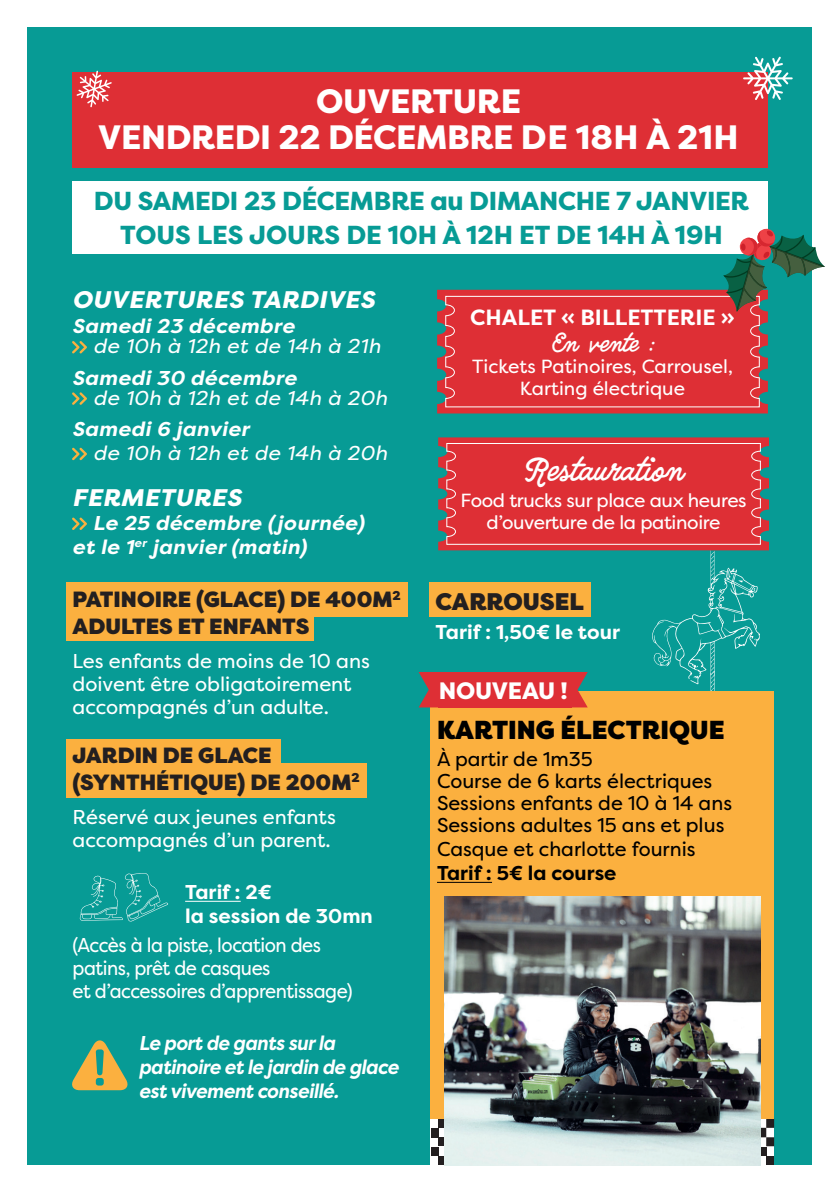
<style>
.page{position:relative;width:840px;height:1191px;background:#fff}
.page>*{position:absolute;margin:0;border:0;box-sizing:border-box;transform-origin:0 0}
.t1{font:800 33.8px/35.8px "Filson Pro";letter-spacing:-.01em;color:#fff;text-align:center}
.t2{font:28px "Quimby Gubernatorial";color:#fff}
.t3{font:800 26px/34px "Filson Pro";letter-spacing:-.01em;color:#079b95;text-align:center}
.t4{font:900 26px "Filson Pro";color:#000}
.t5{font:italic 800 24px "Filson Pro";letter-spacing:.02em;color:#fff}
.t6{font:900 24px "Filson Pro";color:#231f20}
.t7{font:800 23.8px "Filson Pro";letter-spacing:-.01em;color:#fff}
.t8{font:900 22px/26.4px "Filson Pro";color:#231f20}
.t9{font:700 22px "Filson Pro";color:#fff}
.t10{font:22px "Quimby Gubernatorial";color:#fff}
.t11{font:20px/23px "Filson Pro";letter-spacing:-.005em;color:#fff}
.t12{font:20px/22px "Filson Pro";color:#000}
.t13{font:italic 700 20px/24px "Filson Pro";letter-spacing:.015em;color:#fff}
.t14{font:20px/23px "Filson Pro";letter-spacing:-.025em;color:#fff;scale:.93 1}
.t15{font:italic 700 20px/24px "Filson Pro";letter-spacing:-.025em;color:#fff;scale:.93 1}
.t16{font:italic 20px "Filson Pro";letter-spacing:.02em;color:#fff}
.t17{font:700 20px/24px "Filson Pro";color:#fff}
.t18{font:700 20px "Filson Pro";color:#000}
.t19{font:19px/22px "Filson Pro";letter-spacing:-.02em;color:#fff;text-align:center}
.t20{font:19px/22px "Filson Pro";color:#fff;text-align:center}
</style>
<div class="page">
<div style="left:0;top:0;width:839px;height:1191px;background:#079b95"></div>
<div style="left:0;top:0;width:26px;height:1191px;background:#fff"></div>
<div style="left:0;top:0;width:839px;height:26px;background:#fff"></div>
<div style="left:0;top:1165px;width:839px;height:26px;background:#fff"></div>
<svg style="left:72px;top:341px;width:15px;height:12px"></svg>
<svg style="left:72px;top:392px;width:15px;height:13px"></svg>
<svg style="left:72px;top:447px;width:15px;height:13px"></svg>
<svg style="left:72px;top:517px;width:15px;height:13px"></svg>
<svg style="left:430px;top:1119px;width:343px;height:46px"></svg>
<div style="left:430px;top:1127px;width:8px;height:10px;background:#231f20"></div>
<div style="left:766px;top:1156px;width:7px;height:9px;background:#231f20"></div>
<div style="left:430px;top:1146px;width:8px;height:9px;background:#231f20"></div>
<svg style="left:759px;top:1119px;width:14px;height:27px"></svg>
<div style="left:438px;top:1118px;width:8px;height:9px;background:#231f20"></div>
<div style="left:438px;top:1137px;width:8px;height:9px;background:#231f20"></div>
<svg style="left:759px;top:1146px;width:6px;height:9px"></svg>
<div style="left:438px;top:1156px;width:8px;height:9px;background:#231f20"></div>
<div style="left:72px;top:72px;width:695px;height:95px;background:#de2f35"></div>
<svg style="left:743px;top:57px;width:49px;height:43px"></svg>
<div style="left:72px;top:181px;width:695px;height:72px;background:#fff"></div>
<svg style="left:76px;top:71px;width:36px;height:36px"></svg>
<div style="left:66px;top:583px;width:341px;height:34px;background:#fbb03f"></div>
<div style="left:66px;top:606px;width:247px;height:34px;background:#fbb03f"></div>
<div style="left:66px;top:740px;width:214px;height:34px;background:#fbb03f"></div>
<div style="left:66px;top:763px;width:300px;height:34px;background:#fbb03f"></div>
<hr style="left:185px;top:900px;width:55px;height:1px;background:#fff">
<div style="left:430px;top:691px;width:343px;height:428px;background:#fbb03f"></div>
<hr style="left:437px;top:882px;width:54px;height:1px;background:#000">
<img style="left:444px;top:896px;width:315px;height:269px">
<svg style="left:437px;top:290px;width:330px;height:123px;background:#c0474b"></svg>
<svg style="left:418px;top:437px;width:350px;height:270px"></svg>
<svg style="left:80px;top:873px;width:88px;height:48px"></svg>
<svg style="left:72px;top:1040px;width:56px;height:50px"></svg>
<div style="left:812px;top:0;width:27px;height:1191px;background:#fff"></div>
<svg style="left:445px;top:228px;width:379px;height:179px"></svg>
<h1 class="t1" style="left:98px;top:84px;width:641px">OUVERTURE<br>VENDREDI 22 DÉCEMBRE DE 18H À 21H</h1>
<h3 class="t3" style="left:94px;top:184px;width:656px">DU SAMEDI 23 DÉCEMBRE au DIMANCHE 7 JANVIER<br>TOUS LES JOURS DE 10H À 12H ET DE 14H À 19H</h3>
<p class="t5" style="left:72px;top:284px;width:304px">OUVERTURES TARDIVES</p>
<p class="t13" style="left:72px;top:315px;width:224px">Samedi 23 décembre</p>
<p class="t16" style="left:93px;top:333px;width:288px">de 10h à 12h et de 14h à 21h</p>
<p class="t13" style="left:72px;top:366px;width:226px">Samedi 30 décembre</p>
<p class="t16" style="left:93px;top:384px;width:295px">de 10h à 12h et de 14h à 20h</p>
<p class="t13" style="left:72px;top:417px;width:178px">Samedi 6 janvier</p>
<p class="t16" style="left:93px;top:440px;width:295px">de 10h à 12h et de 14h à 20h</p>
<p class="t5" style="left:72px;top:482px;width:171px">FERMETURES</p>
<p class="t13" style="left:72px;top:511px;width:293px;text-indent:21px">Le 25 décembre (journée) et le 1<sup>er</sup> janvier (matin)</p>
<p class="t8" style="left:72px;top:587px;width:329px">PATINOIRE (GLACE) DE 400M<sup>2<br></sup>ADULTES ET ENFANTS</p>
<p class="t11" style="left:72px;top:649px;width:299px">Les enfants de moins de 10 ans doivent être obligatoirement accompagnés d’un adulte.</p>
<p class="t8" style="left:72px;top:742px;width:288px">JARDIN DE GLACE (SYNTHÉTIQUE) DE 200M<sup>2</sup></p>
<p class="t11" style="left:72px;top:805px;width:265px">Réservé aux jeunes enfants accompagnés d’un parent.</p>
<p class="t17" style="left:185px;top:880px;width:189px">Tarif : 2€<br>la session de 30mn</p>
<p class="t14" style="left:72px;top:933px;width:302px">(Accès à la piste, location des patins, prêt de casques<br>et d’accessoires d’apprentissage)</p>
<p class="t15" style="left:139px;top:1031px;width:280px">Le port de gants sur la patinoire et le jardin de glace est vivement conseillé.</p>
<p class="t9" style="left:470px;top:303px;width:266px">CHALET « BILLETTERIE »</p>
<p class="t10" style="left:551px;top:330px;width:103px">En vente :</p>
<p class="t20" style="left:472px;top:355px;width:262px">Tickets Patinoires, Carrousel,<br>Karting électrique</p>
<h2 class="t2" style="left:524px;top:453px;width:159px">Restauration</h2>
<p class="t19" style="left:460px;top:489px;width:287px">Food trucks sur place aux heures d’ouverture de la patinoire</p>
<p class="t6" style="left:435px;top:586px;width:150px">CARROUSEL</p>
<p class="t17" style="left:435px;top:620px;width:186px">Tarif : 1,50€ le tour</p>
<p class="t7" style="left:438px;top:675px;width:130px">NOUVEAU !</p>
<h3 class="t4" style="left:437px;top:713px;width:289px">KARTING ÉLECTRIQUE</h3>
<p class="t12" style="left:437px;top:748px;width:296px">À partir de 1m35<br>Course de 6 karts électriques<br>Sessions enfants de 10 à 14 ans<br>Sessions adultes 15 ans et plus</p>
<p class="t12" style="left:437px;top:838px;width:260px">Casque et charlotte fournis</p>
<p class="t18" style="left:437px;top:860px;width:181px">Tarif : 5€ la course</p>
</div>
